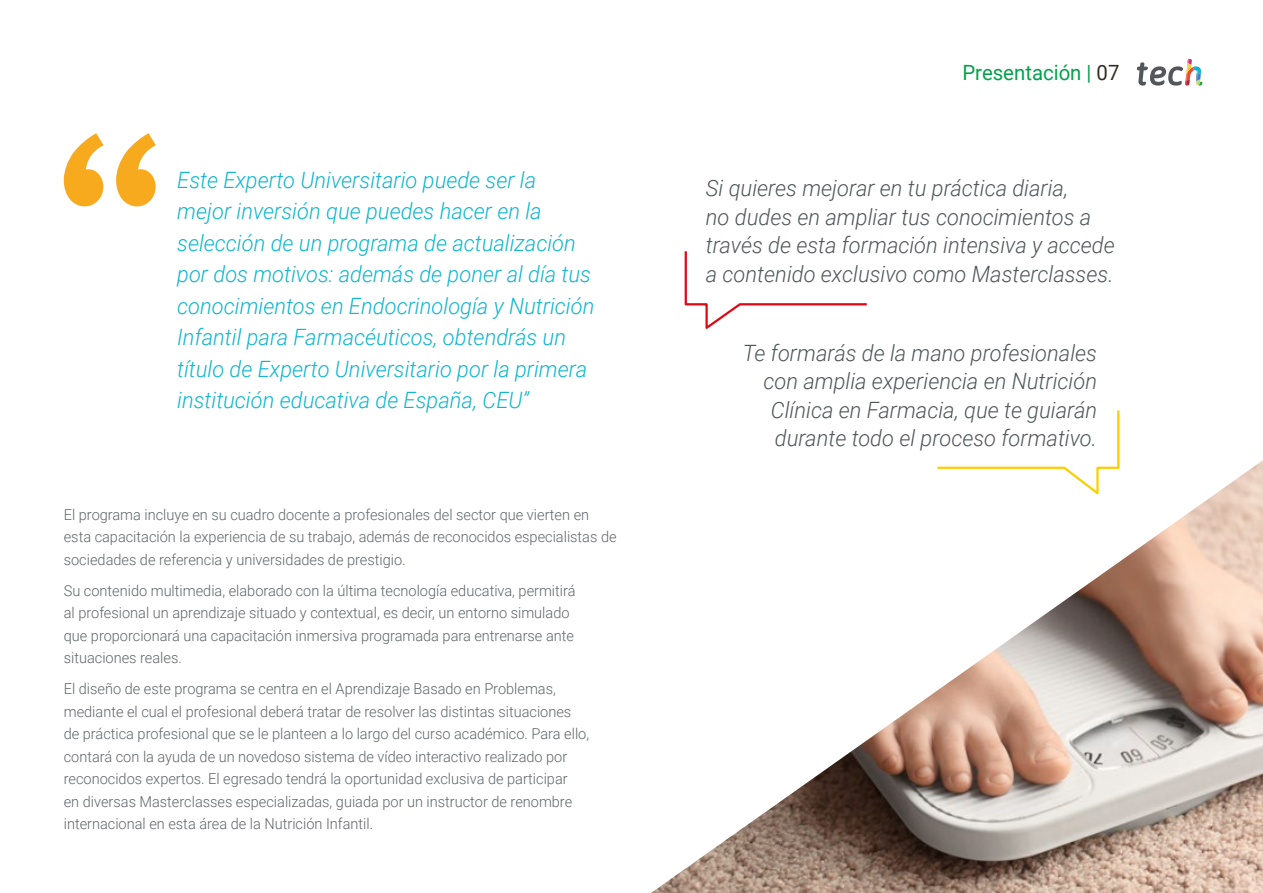
<style>
.page{position:relative;width:1263px;height:893px;background:#fff}
.page>*{position:absolute;margin:0;border:0;box-sizing:border-box;transform-origin:0 0}
.t1{font:italic 300 22.5px/31.5px "Roboto";color:#0fb6cf}
.t2{font:italic 300 22.5px/28.5px "Roboto";color:#52555b;text-align:right}
.t3{font:21px "Roboto";color:#04a14d}
.t4{font:300 15px/22.5px "Roboto";color:#61646a}
.s1{color:#312e20}
</style>
<div class="page">
<img style="left:651px;top:460px;width:612px;height:433px">
<svg style="left:1137px;top:59px;width:65px;height:27px"></svg>
<svg style="left:935px;top:410px;width:185px;height:88px"></svg>
<svg style="left:684px;top:251px;width:183px;height:78px"></svg>
<svg style="left:64px;top:133px;width:92px;height:73px"></svg>
<p class="t1" style="left:177px;top:163px;width:419px">Este Experto Universitario puede ser la mejor inversión que puedes hacer en la selección de un programa de actualización por dos motivos: además de poner al día tus conocimientos en Endocrinología y Nutrición Infantil para Farmacéuticos, obtendrás un título de Experto Universitario por la primera institución educativa de España, CEU”</p>
<p class="t4" style="left:64px;top:502px;width:554px">El programa incluye en su cuadro docente a profesionales del sector que vierten en esta capacitación la experiencia de su trabajo, además de reconocidos especialistas de sociedades de referencia y universidades de prestigio.</p>
<p class="t4" style="left:64px;top:578px;width:513px">Su contenido multimedia, elaborado con la última tecnología educativa, permitirá al profesional un aprendizaje situado y contextual, es decir, un entorno simulado que proporcionará una capacitación inmersiva programada para entrenarse ante situaciones reales.</p>
<p class="t4" style="left:64px;top:677px;width:527px">El diseño de este programa se centra en el Aprendizaje Basado en Problemas, mediante el cual el profesional deberá tratar de resolver las distintas situaciones de práctica profesional que se le planteen a lo largo del curso académico. Para ello, contará con la ayuda de un novedoso sistema de vídeo interactivo realizado por reconocidos expertos. El egresado tendrá la oportunidad exclusiva de participar<br>en diversas Masterclasses especializadas, guiada por un instructor de renombre internacional en esta área de la Nutrición Infantil.</p>
<h2 class="t3" style="left:962px;top:57px;width:159px">Presentación | <span class="s1">07</span></h2>
<h1 class="t2" style="left:706px;top:173px;width:410px;text-align:left">Si quieres mejorar en tu práctica diaria,<br>no dudes en ampliar tus conocimientos a través de esta formación intensiva y accede a contenido exclusivo como Masterclasses.</h1>
<h1 class="t2" style="left:743px;top:338px;width:356px">Te formarás de la mano profesionales con amplia experiencia en Nutrición Clínica en Farmacia, que te guiarán durante todo el proceso formativo.</h1>
</div>
